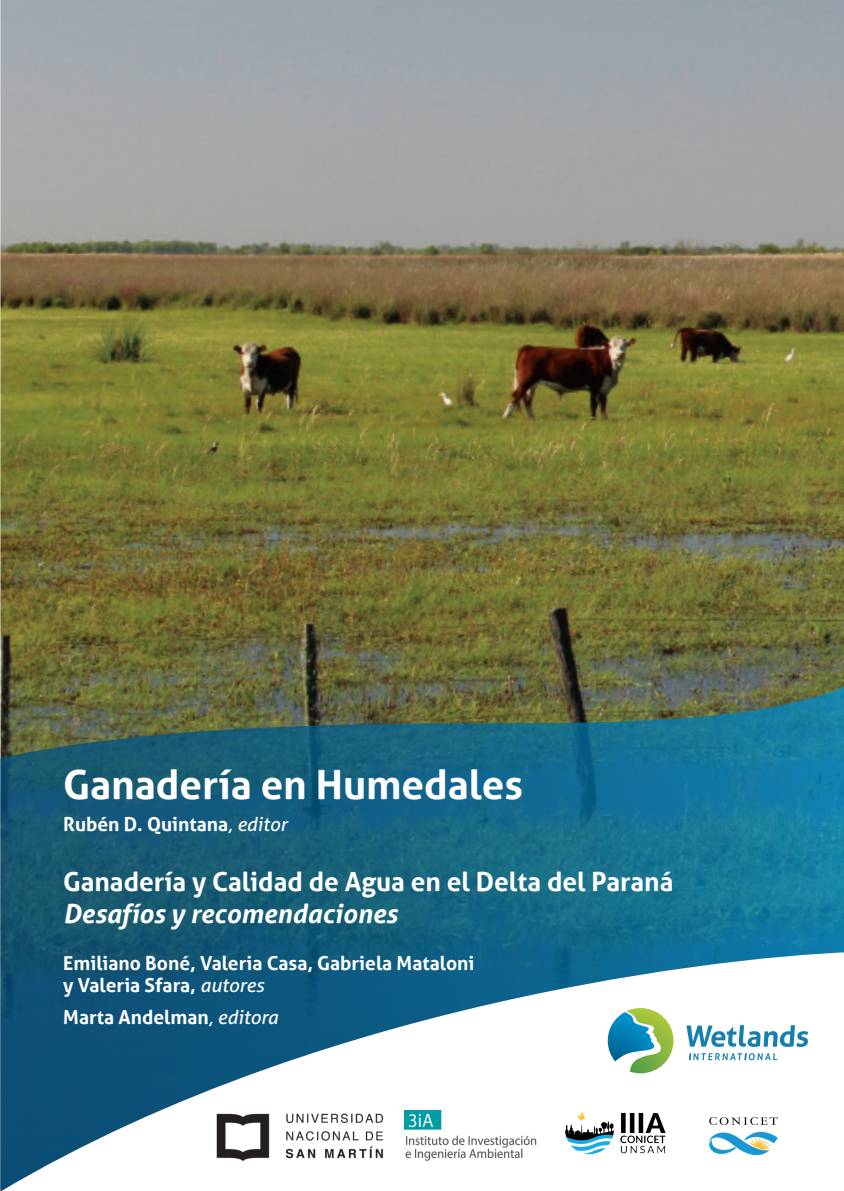
<style>
.page{position:relative;width:844px;height:1191px;background:#fff}
.page>*{position:absolute;margin:0;border:0;box-sizing:border-box;transform-origin:0 0}
.t1{font:700 40.25px "Aller";color:#fff}
.t2{font:700 26.25px "Aller";color:#fff}
.t3{font:italic 700 26.25px "Aller";color:#fff}
.t4{font:700 19.25px/22.2px "Aller";color:#fff}
.s1{font-weight:400;font-style:italic}
</style>
<div class="page">
<img style="left:0;top:0;width:843px;height:1191px">
<svg style="left:0;top:672px;width:843px;height:517px;background:#246778"></svg>
<svg style="left:1px;top:951px;width:842px;height:240px"></svg>
<svg style="left:607px;top:1008px;width:66px;height:65px"></svg>
<svg style="left:686px;top:1025px;width:121px;height:22px"></svg>
<svg style="left:688px;top:1053px;width:88px;height:7px"></svg>
<img style="left:560px;top:1098px;width:109px;height:63px">
<img style="left:697px;top:1108px;width:97px;height:63px">
<img style="left:210px;top:1106px;width:182px;height:60px">
<img style="left:404px;top:1111px;width:132px;height:49px">
<h1 class="t1" style="left:63px;top:760px;width:461px">Ganadería en Humedales</h1>
<p class="t4" style="left:63px;top:813px;width:225px">Rubén D. Quintana<span class="s1">, editor</span></p>
<h2 class="t2" style="left:63px;top:865px;width:611px">Ganadería y Calidad de Agua en el Delta del Paraná</h2>
<h2 class="t3" style="left:63px;top:897px;width:335px">Desafíos y recomendaciones</h2>
<p class="t4" style="left:63px;top:951px;width:412px">Emiliano Boné, Valeria Casa, Gabriela Mataloni y Valeria Sfara, <span class="s1">autores</span></p>
<p class="t4" style="left:63px;top:1005px;width:216px">Marta Andelman<span class="s1">, editora</span></p>
</div>
